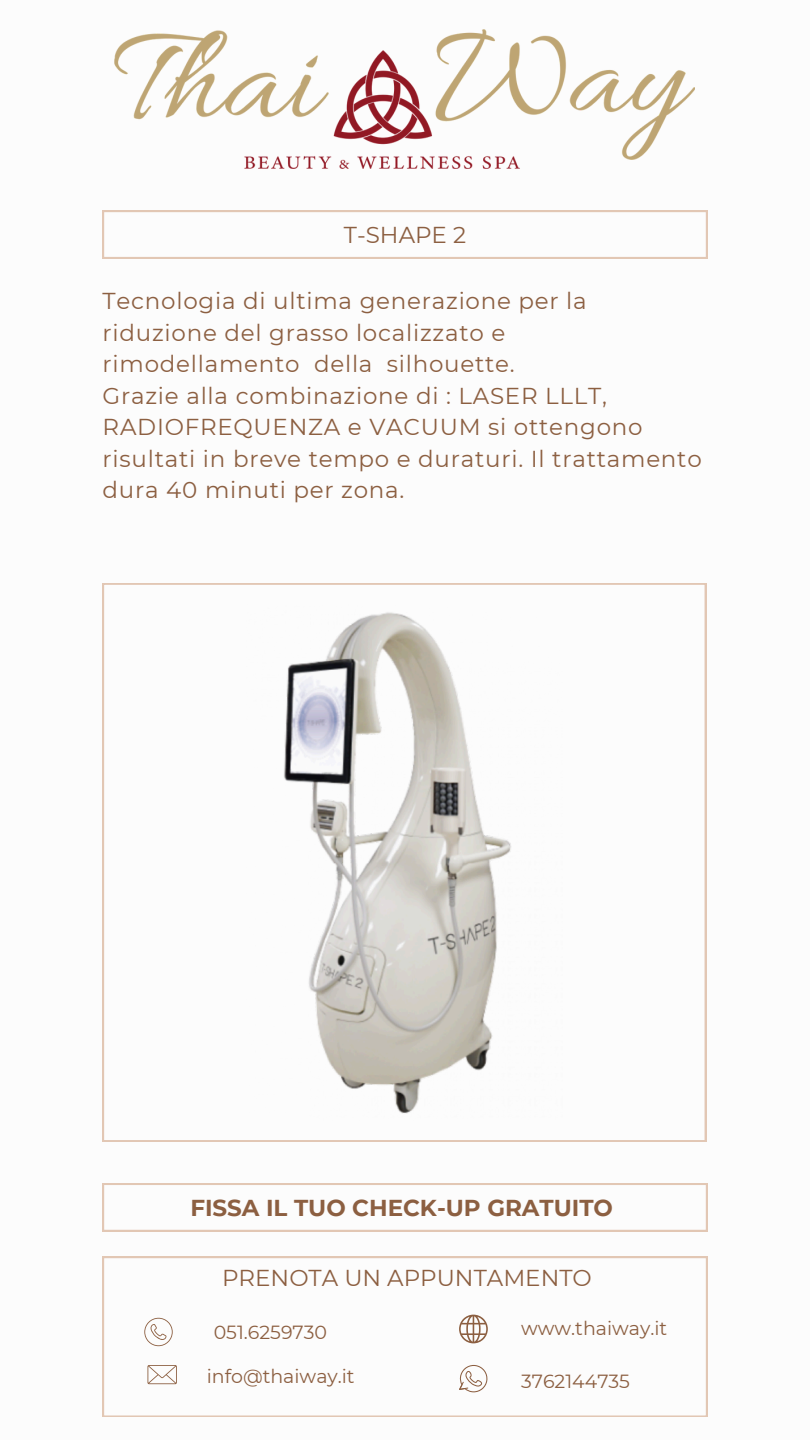
<style>
.page{position:relative;width:810px;height:1440px;background:#fff}
.page>*{position:absolute;margin:0;border:0;box-sizing:border-box;transform-origin:0 0}
.t1{font:23px/31.5px "Montserrat";letter-spacing:.035em;color:#8c5f41}
.t2{font:700 23px "Montserrat";color:#8c5f41}
.t3{font:23px "Montserrat";color:#8c5f41}
.t4{font:19px "Montserrat";color:#8c5f41}
</style>
<div class="page">
<svg style="left:103px;top:211px;width:604px;height:47px"></svg>
<svg style="left:103px;top:1184px;width:604px;height:47px"></svg>
<svg style="left:103px;top:583px;width:603px;height:558px"></svg>
<img style="left:140px;top:604px;width:529px;height:517px">
<svg style="left:103px;top:1257px;width:604px;height:160px"></svg>
<svg style="left:144px;top:1318px;width:29px;height:28px"></svg>
<svg style="left:459px;top:1315px;width:29px;height:28px"></svg>
<svg style="left:147px;top:1365px;width:30px;height:19px"></svg>
<svg style="left:459px;top:1365px;width:29px;height:27px"></svg>
<img style="left:114px;top:29px;width:581px;height:140px">
<p class="t1" style="left:344px;top:219px;width:124px">T-SHAPE 2</p>
<p class="t1" style="left:103px;top:285px;width:601px">Tecnologia di ultima generazione per la riduzione del grasso localizzato e rimodellamento della silhouette.<br>Grazie alla combinazione di : LASER LLLT, RADIOFREQUENZA e VACUUM si ottengono risultati in breve tempo e duraturi. Il trattamento dura 40 minuti per zona.</p>
<h2 class="t2" style="left:190px;top:1194px;width:424px">FISSA IL TUO CHECK-UP GRATUITO</h2>
<p class="t3" style="left:222px;top:1264px;width:371px">PRENOTA UN APPUNTAMENTO</p>
<p class="t4" style="left:214px;top:1321px;width:115px">051.6259730</p>
<h1 class="t4" style="left:207px;top:1364px;width:149px">info@thaiway.it</h1>
<h2 class="t4" style="left:521px;top:1317px;width:148px">www.thaiway.it</h2>
<p class="t4" style="left:521px;top:1369px;width:110px">3762144735</p>
</div>
